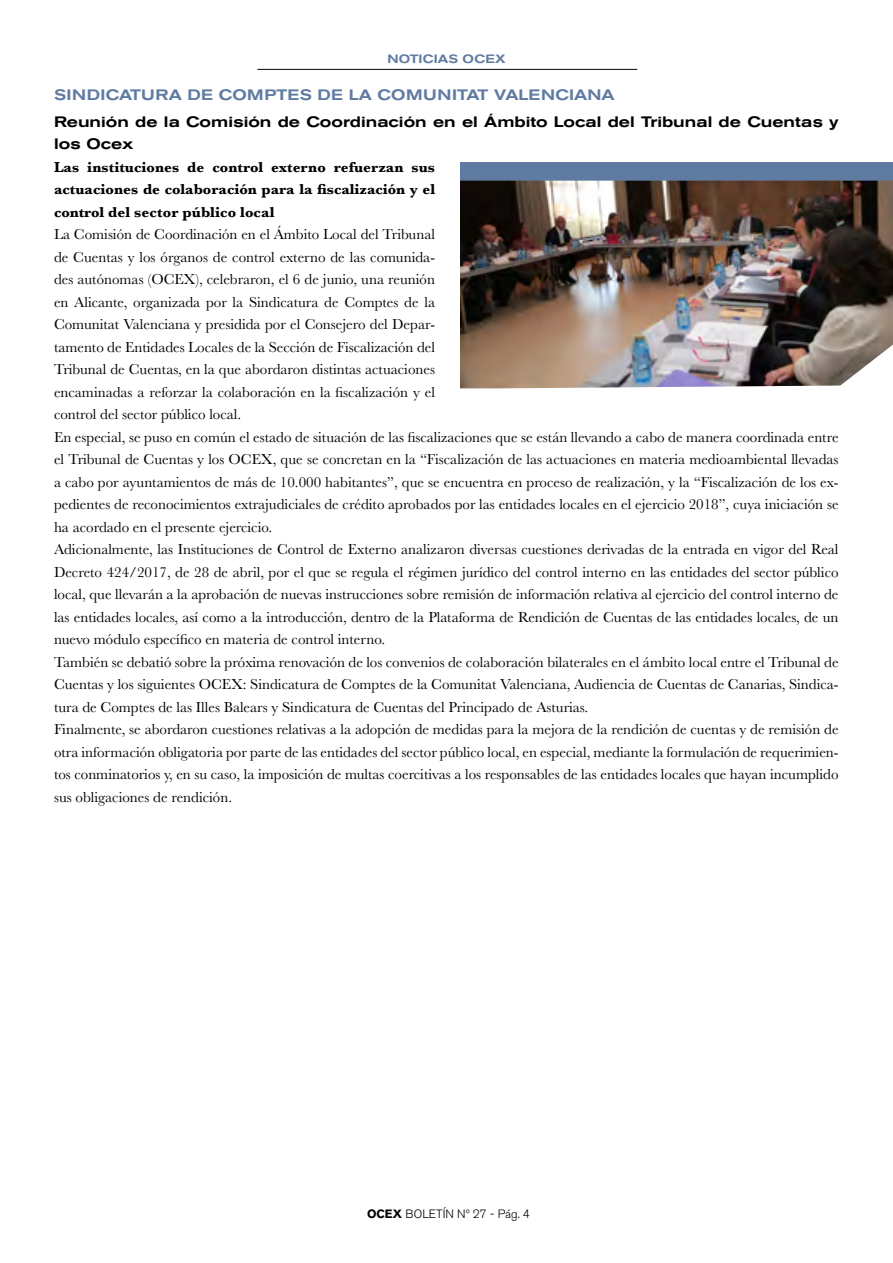
<style>
.page{position:relative;width:893px;height:1263px;background:#fff}
.page>*{position:absolute;margin:0;border:0;box-sizing:border-box;transform-origin:0 0}
.t1{font:15px/22.5px "Baskerville";color:#000}
.t2{font:700 15px/22.5px "Baskerville";color:#000;text-align:justify}
.t3{font:500 expanded 15px/22.5px "Akzidenz Grotesk BE";color:#000}
.t4{font:500 expanded 15px "Akzidenz Grotesk BE";letter-spacing:.02em;color:#607ba2}
.t5{font:300 12px "Akzidenz Grotesk BE";color:#000}
.t6{font:500 expanded 12px "Akzidenz Grotesk BE";letter-spacing:.02em;color:#607ba2}
.s1{font-weight:700}
</style>
<div class="page">
<hr style="left:257px;top:69px;width:380px;height:1px;background:#000">
<img style="left:460px;top:180px;width:433px;height:208px">
<div style="left:460px;top:162px;width:433px;height:18px;background:#607ba2"></div>
<p class="t6" style="left:387px;top:52px;width:120px">NOTICIAS OCEX</p>
<p class="t4" style="left:54px;top:86px;width:562px">SINDICATURA DE COMPTES DE LA COMUNITAT VALENCIANA</p>
<p class="t3" style="left:54px;top:110px;width:786px">Reunión de la Comisión de Coordinación en el Ámbito Local del Tribunal de Cuentas y los Ocex</p>
<p class="t2" style="left:54px;top:156px;width:383px">Las instituciones de control externo refuerzan sus actuaciones de colaboración para la fiscalización y el control del sector público local</p>
<p class="t1" style="left:54px;top:223px;width:786px">La Comisión de Coordinación en el Ámbito Local del Tribunal<br>de Cuentas y los órganos de control externo de las comunida-<br>des autónomas (OCEX), celebraron, el 6 de junio, una reunión<br>en Alicante, organizada por la Sindicatura de Comptes de la<br>Comunitat Valenciana y presidida por el Consejero del Depar-<br>tamento de Entidades Locales de la Sección de Fiscalización del<br>Tribunal de Cuentas, en la que abordaron distintas actuaciones<br>encaminadas a reforzar la colaboración en la fiscalización y el<br>control del sector público local.<br>En especial, se puso en común el estado de situación de las fiscalizaciones que se están llevando a cabo de manera coordinada entre el Tribunal de Cuentas y los OCEX, que se concretan en la “Fiscalización de las actuaciones en materia medioambiental llevadas a cabo por ayuntamientos de más de 10.000 habitantes”, que se encuentra en proceso de realización, y la “Fiscalización de los ex&shy;pedientes de reconocimientos extrajudiciales de crédito aprobados por las entidades locales en el ejercicio 2018”, cuya iniciación se ha acordado en el presente ejercicio.<br>Adicionalmente, las Instituciones de Control de Externo analizaron diversas cuestiones derivadas de la entrada en vigor del Real Decreto 424/2017, de 28 de abril, por el que se regula el régimen jurídico del control interno en las entidades del sector público local, que llevarán a la aprobación de nuevas instrucciones sobre remisión de información relativa al ejercicio del control interno de las entidades locales, así como a la introducción, dentro de la Plataforma de Rendición de Cuentas de las entidades locales, de un nuevo módulo específico en materia de control interno.<br>También se debatió sobre la próxima renovación de los convenios de colaboración bilaterales en el ámbito local entre el Tribunal de Cuentas y los siguientes OCEX: Sindicatura de Comptes de la Comunitat Valenciana, Audiencia de Cuentas de Canarias, Sindica&shy;tura de Comptes de las Illes Balears y Sindicatura de Cuentas del Principado de Asturias.<br>Finalmente, se abordaron cuestiones relativas a la adopción de medidas para la mejora de la rendición de cuentas y de remisión de otra información obligatoria por parte de las entidades del sector público local, en especial, mediante la formulación de requerimien&shy;tos conminatorios y, en su caso, la imposición de multas coercitivas a los responsables de las entidades locales que hayan incumplido sus obligaciones de rendición.</p>
<p class="t5" style="left:367px;top:1207px;width:164px"><span class="s1">OCEX</span> BOLETÍN Nº 27 - Pág. 4</p>
</div>
